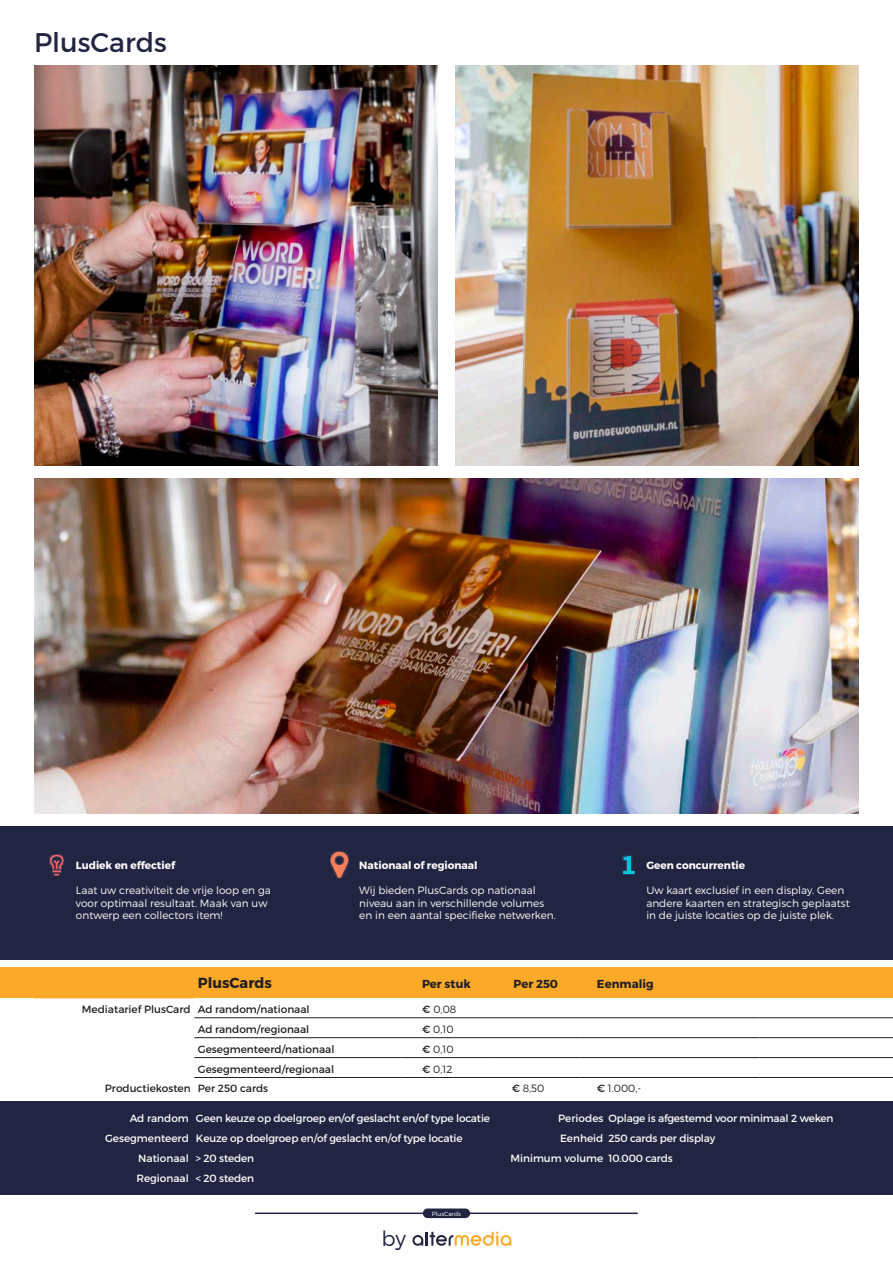
<style>
.page{position:relative;width:893px;height:1263px;background:#fff}
.page>*{position:absolute;margin:0;border:0;box-sizing:border-box;transform-origin:0 0}
.t1{font:27px "Montserrat";color:#222541}
.t2{font:300 21px "Montserrat";color:#222541}
.t3{font:700 14.55px "Montserrat";color:#231f20}
.t4{font:700 11.7px "Montserrat";color:#231f20}
.t5{font:300 10.5px/12.6px "Montserrat";color:#fff}
.t6{font:10.5px "Montserrat";letter-spacing:-.015em;color:#fff}
.t7{font:10.5px "Montserrat";color:#231f20}
.t8{font:700 10.5px "Montserrat";color:#fff}
.t9{font:300 10.5px "Montserrat";color:#231f20}
.t10{font:300 6px "Montserrat";color:#fff}
.s1{font-weight:400}
</style>
<div class="page">
<hr style="left:255px;top:1212px;width:383px;height:2px;background:#222541">
<div style="left:423px;top:1208px;width:47px;height:10px;background:#222541;border-radius:5px"></div>
<svg style="left:412px;top:1232px;width:99px;height:14px"></svg>
<div style="left:0;top:826px;width:893px;height:134px;background:#222541"></div>
<div style="left:0;top:967px;width:893px;height:31px;background:#faa928"></div>
<hr style="left:194px;top:1017px;width:208px;height:1px;background:#231f20">
<hr style="left:402px;top:1017px;width:89px;height:1px;background:#231f20">
<hr style="left:491px;top:1017px;width:89px;height:1px;background:#231f20">
<hr style="left:580px;top:1017px;width:90px;height:1px;background:#231f20">
<hr style="left:670px;top:1017px;width:89px;height:1px;background:#231f20">
<hr style="left:759px;top:1017px;width:134px;height:1px;background:#231f20">
<hr style="left:194px;top:1037px;width:208px;height:1px;background:#231f20">
<hr style="left:402px;top:1037px;width:89px;height:1px;background:#231f20">
<hr style="left:491px;top:1037px;width:89px;height:1px;background:#231f20">
<hr style="left:580px;top:1037px;width:90px;height:1px;background:#231f20">
<hr style="left:670px;top:1037px;width:89px;height:1px;background:#231f20">
<hr style="left:759px;top:1037px;width:134px;height:1px;background:#231f20">
<hr style="left:194px;top:1057px;width:208px;height:1px;background:#231f20">
<hr style="left:402px;top:1057px;width:89px;height:1px;background:#231f20">
<hr style="left:491px;top:1057px;width:89px;height:1px;background:#231f20">
<hr style="left:580px;top:1057px;width:90px;height:1px;background:#231f20">
<hr style="left:670px;top:1057px;width:89px;height:1px;background:#231f20">
<hr style="left:759px;top:1057px;width:134px;height:1px;background:#231f20">
<hr style="left:194px;top:1077px;width:208px;height:1px;background:#231f20">
<hr style="left:402px;top:1077px;width:89px;height:1px;background:#231f20">
<hr style="left:491px;top:1077px;width:89px;height:1px;background:#231f20">
<hr style="left:580px;top:1077px;width:90px;height:1px;background:#231f20">
<hr style="left:670px;top:1077px;width:89px;height:1px;background:#231f20">
<hr style="left:759px;top:1077px;width:134px;height:1px;background:#231f20">
<img style="left:34px;top:66px;width:404px;height:400px">
<img style="left:455px;top:66px;width:404px;height:400px">
<img style="left:34px;top:478px;width:825px;height:335px">
<div style="left:0;top:1101px;width:893px;height:94px;background:#222541"></div>
<img style="left:50px;top:854px;width:14px;height:22px">
<img style="left:330px;top:851px;width:19px;height:27px">
<img style="left:622px;top:855px;width:12px;height:19px">
<p class="t1" style="left:34px;top:25px;width:134px">PlusCards</p>
<p class="t8" style="left:76px;top:858px;width:101px">Ludiek en effectief</p>
<p class="t5" style="left:76px;top:884px;width:196px">Laat uw creativiteit de vrije loop en ga voor optimaal resultaat. Maak van uw ontwerp een collectors item!</p>
<p class="t8" style="left:359px;top:858px;width:120px">Nationaal of regionaal</p>
<p class="t5" style="left:359px;top:884px;width:178px">Wij bieden PlusCards op nationaal</p>
<p class="t5" style="left:359px;top:896px;width:186px">niveau aan in verschillende volumes</p>
<p class="t5" style="left:359px;top:909px;width:198px">en in een aantal specifieke netwerken.</p>
<p class="t8" style="left:646px;top:858px;width:100px">Geen concurrentie</p>
<p class="t5" style="left:646px;top:884px;width:205px">Uw kaart exclusief in een display. Geen andere kaarten en strategisch geplaatst in de juiste locaties op de juiste plek.</p>
<p class="t3" style="left:198px;top:973px;width:76px">PlusCards</p>
<p class="t4" style="left:422px;top:977px;width:50px">Per stuk</p>
<p class="t4" style="left:513px;top:977px;width:46px">Per 250</p>
<p class="t4" style="left:597px;top:977px;width:58px">Eenmalig</p>
<p class="t7" style="left:82px;top:1002px;width:110px">Mediatarief PlusCard</p>
<p class="t7" style="left:198px;top:1002px;width:113px">Ad random/nationaal</p>
<p class="t9" style="left:422px;top:1003px;width:36px"><span class="s1">€</span> 0,08</p>
<p class="t7" style="left:198px;top:1022px;width:113px">Ad random/regionaal</p>
<p class="t9" style="left:422px;top:1022px;width:33px"><span class="s1">€</span> 0,10</p>
<p class="t7" style="left:198px;top:1042px;width:138px">Gesegmenteerd/nationaal</p>
<p class="t9" style="left:422px;top:1042px;width:33px"><span class="s1">€</span> 0,10</p>
<p class="t7" style="left:198px;top:1062px;width:138px">Gesegmenteerd/regionaal</p>
<p class="t9" style="left:422px;top:1062px;width:32px"><span class="s1">€</span> 0,12</p>
<p class="t7" style="left:105px;top:1082px;width:87px">Productiekosten</p>
<p class="t7" style="left:198px;top:1082px;width:72px">Per 250 cards</p>
<p class="t9" style="left:512px;top:1082px;width:34px"><span class="s1">€</span> 8,50</p>
<p class="t9" style="left:597px;top:1082px;width:46px"><span class="s1">€</span> 1.000,-</p>
<p class="t6" style="left:130px;top:1112px;width:61px">Ad random</p>
<p class="t6" style="left:196px;top:1112px;width:296px">Geen keuze op doelgroep en/of geslacht en/of type locatie</p>
<p class="t6" style="left:105px;top:1132px;width:85px">Gesegmenteerd</p>
<p class="t6" style="left:196px;top:1132px;width:268px">Keuze op doelgroep en/of geslacht en/of type locatie</p>
<p class="t6" style="left:138px;top:1151px;width:52px">Nationaal</p>
<p class="t6" style="left:196px;top:1151px;width:60px">&gt; 20 steden</p>
<p class="t6" style="left:136px;top:1171px;width:54px">Regionaal</p>
<p class="t6" style="left:196px;top:1171px;width:60px">&lt; 20 steden</p>
<p class="t6" style="left:558px;top:1112px;width:47px">Periodes</p>
<p class="t6" style="left:608px;top:1112px;width:227px">Oplage is afgestemd voor minimaal 2 weken</p>
<p class="t6" style="left:560px;top:1132px;width:45px">Eenheid</p>
<p class="t6" style="left:608px;top:1132px;width:108px">250 cards per display</p>
<p class="t6" style="left:510px;top:1151px;width:95px">Minimum volume</p>
<p class="t6" style="left:608px;top:1151px;width:66px">10.000 cards</p>
<h2 class="t2" style="left:382px;top:1226px;width:26px">by</h2>
<p class="t10" style="left:432px;top:1210px;width:30px">PlusCards</p>
</div>
